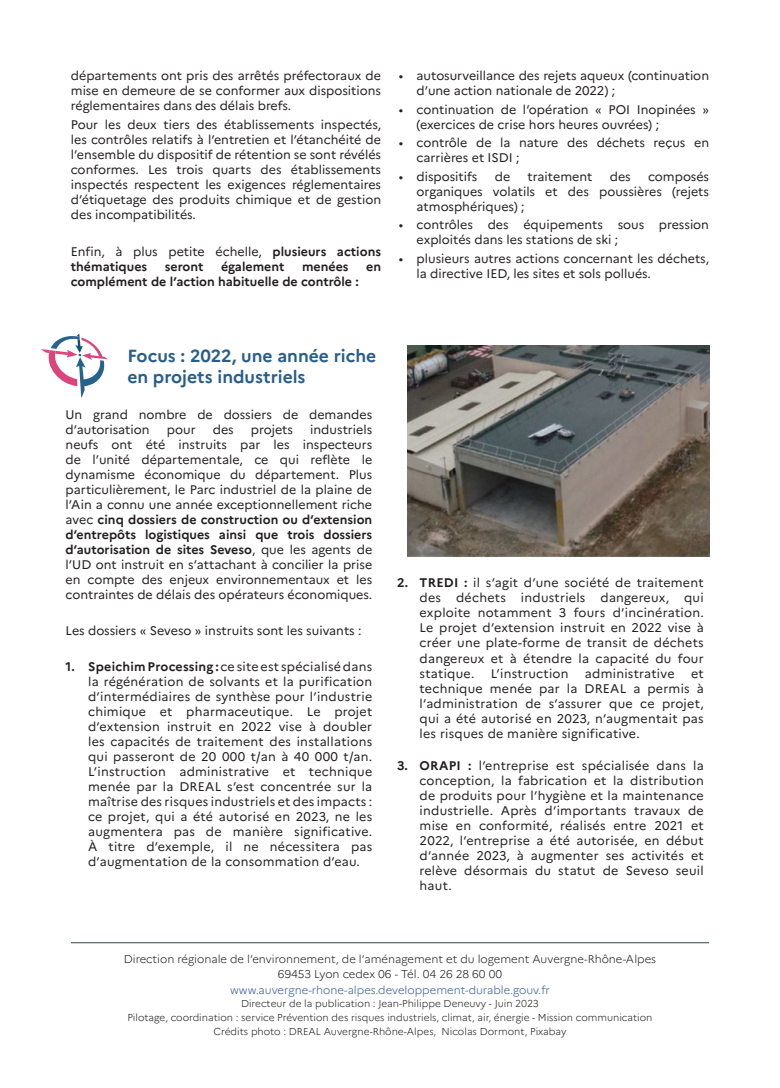
<style>
.page{position:relative;width:780px;height:1088px;background:#fff}
.page>*{position:absolute;margin:0;border:0;box-sizing:border-box;transform-origin:0 0}
.Style_de_paragraphe_1{font:700 17.5px/21px "Marianne";color:#275d8c}
.t1{font:12.5px/15px "Marianne";color:#231f20;text-align:justify}
.t2{font:700 12.5px/15px "Marianne";color:#231f20}
.t3{font:12.5px "Marianne";letter-spacing:.02em;color:#231f20}
.t4{font:300 11.25px "Marianne";color:#231f20}
.t5{font:300 11.25px "Marianne";color:#315ca2}
.t6{font:300 10px "Marianne";color:#231f20}
.s1{font-weight:400}
.s2{font-weight:700}
</style>
<div class="page">
<hr style="left:71px;top:942px;width:638px;height:1px;background:#556973">
<svg style="left:41px;top:334px;width:67px;height:64px"></svg>
<img style="left:407px;top:345px;width:302px;height:212px">
<p class="t1" style="left:71px;top:67px;width:312px">départements ont pris des arrêtés préfectoraux de mise en demeure de se conformer aux dispositions réglementaires dans des délais brefs.</p>
<p class="t1" style="left:71px;top:116px;width:312px">Pour les deux tiers des établissements inspectés, les contrôles relatifs à l’entretien et l’étanchéité de l’ensemble du dispositif de rétention se sont révélés conformes. Les trois quarts des établissements inspectés respectent les exigences réglementaires d’étiquetage des produits chimique et de gestion des incompatibilités.</p>
<p class="t2" style="left:71px;top:243px;width:312px"><span class="s1">Enfin, à plus petite échelle,</span> plusieurs actions thématiques</p>
<p class="t2" style="left:165px;top:258px;width:40px">seront</p>
<p class="t2" style="left:221px;top:258px;width:65px">également</p>
<p class="t2" style="left:302px;top:258px;width:48px">menées</p>
<p class="t2" style="left:366px;top:258px;width:16px">en</p>
<p class="t2" style="left:71px;top:273px;width:289px">complément de l’action habituelle de contrôle :</p>
<p class="t1" style="left:416px;top:67px;width:294px;text-indent:-18px">• autosurveillance des rejets aqueux (continuation d’une action nationale de 2022) ;</p>
<p class="t1" style="left:416px;top:101px;width:294px;text-indent:-18px">• continuation de l’opération « POI Inopinées » (exercices de crise hors heures ouvrées) ;</p>
<p class="t1" style="left:416px;top:134px;width:294px;text-indent:-18px">• contrôle de la nature des déchets reçus en carrières et ISDI ;</p>
<p class="t1" style="left:399px;top:168px;width:80px">• dispositifs</p>
<p class="t1" style="left:495px;top:168px;width:17px">de</p>
<p class="t1" style="left:527px;top:168px;width:66px">traitement</p>
<p class="t1" style="left:609px;top:168px;width:22px">des</p>
<p class="t1" style="left:416px;top:168px;width:294px;text-indent:231px">composés organiques volatils et des poussières (rejets atmosphériques) ;</p>
<p class="t1" style="left:416px;top:216px;width:294px;text-indent:-18px">• contrôles des équipements sous pression exploités dans les stations de ski ;</p>
<p class="t1" style="left:416px;top:250px;width:294px;text-indent:-18px">• plusieurs autres actions concernant les déchets, la directive IED, les sites et sols pollués.</p>
<p class="Style_de_paragraphe_1" style="left:127px;top:344px;width:250px">Focus : 2022, une année riche en projets industriels</p>
<p class="t1" style="left:66px;top:406px;width:308px">Un grand nombre de dossiers de demandes d’autorisation</p>
<p class="t1" style="left:66px;top:421px;width:308px;text-indent:245px">industriels neufs ont été instruits par les inspecteurs de l’unité départementale, ce qui reflète le dynamisme économique du département. Plus particulièrement, le Parc industriel de la plaine de l’Ain a connu une année exceptionnellement riche avec <span class="s2">cinq dossiers de construction ou d’extension d’entrepôts logistiques ainsi que trois dossiers d’autorisation de sites Seveso</span>, que les agents de l’UD ont instruit en s’attachant à concilier la prise en compte des enjeux environnementaux et les contraintes de délais des opérateurs économiques.</p>
<p class="t1" style="left:66px;top:622px;width:297px">Les dossiers « Seveso » instruits sont les suivants :</p>
<p class="t1" style="left:88px;top:658px;width:286px;text-indent:-23px"><span class="s2">1. Speichim Processing :</span> ce site est spécialisé dans la régénération de solvants et la purification d’intermédiaires de synthèse pour l’industrie chimique et pharmaceutique. Le projet d’extension instruit en 2022 vise à doubler les capacités de traitement des installations qui passeront de 20 000 t/an à 40 000 t/an.<br>L’instruction administrative et technique menée par la DREAL s’est concentrée sur la maîtrise des risques industriels et des impacts : ce projet, qui a été autorisé en 2023, ne les augmentera pas de manière significative.<br>À titre d’exemple, il ne nécessitera pas d’augmentation de la consommation d’eau.</p>
<p class="t1" style="left:167px;top:421px;width:30px">pour</p>
<p class="t1" style="left:213px;top:421px;width:22px">des</p>
<p class="t1" style="left:251px;top:421px;width:44px">projets</p>
<p class="t1" style="left:419px;top:574px;width:286px;text-indent:-22px"><span class="s2">2. TREDI :</span> il s’agit d’une société de traitement des déchets industriels dangereux, qui exploite notamment 3 fours d’incinération.<br>Le projet d’extension instruit en 2022 vise à créer une plate-forme de transit de déchets dangereux et à étendre la capacité du four statique.</p>
<p class="t3" style="left:491px;top:663px;width:79px">L’instruction</p>
<p class="t3" style="left:585px;top:663px;width:91px">administrative</p>
<p class="t1" style="left:419px;top:664px;width:286px;text-indent:271px">et technique menée par la DREAL a permis à l’administration de s’assurer que ce projet, qui a été autorisé en 2023, n’augmentait pas les risques de manière significative.</p>
<p class="t1" style="left:419px;top:757px;width:286px;text-indent:-22px"><span class="s2">3. ORAPI :</span> l’entreprise est spécialisée dans la conception, la fabrication et la distribution de produits pour l’hygiène et la maintenance industrielle. Après d’importants travaux de mise en conformité, réalisés entre 2021 et 2022, l’entreprise a été autorisée, en début d’année 2023, à augmenter ses activités et relève désormais du statut de Seveso seuil haut.</p>
<p class="t4" style="left:124px;top:950px;width:534px">Direction régionale de l’environnement, de l’aménagement et du logement Auvergne-Rhône-Alpes</p>
<p class="t4" style="left:278px;top:965px;width:226px">69453 Lyon cedex 06 - Tél. 04 26 28 60 00</p>
<p class="t5" style="left:230px;top:981px;width:321px">www.auvergne-rhone-alpes.developpement-durable.gouv.fr</p>
<p class="t6" style="left:241px;top:996px;width:299px">Directeur de la publication : Jean-Philippe Deneuvy - Juin 2023</p>
<p class="t6" style="left:127px;top:1010px;width:526px">Pilotage, coordination : service Prévention des risques industriels, climat, air, énergie - Mission communication</p>
<p class="t6" style="left:213px;top:1023px;width:354px">Crédits photo : DREAL Auvergne-Rhône-Alpes, Nicolas Dormont, Pixabay</p>
</div>
